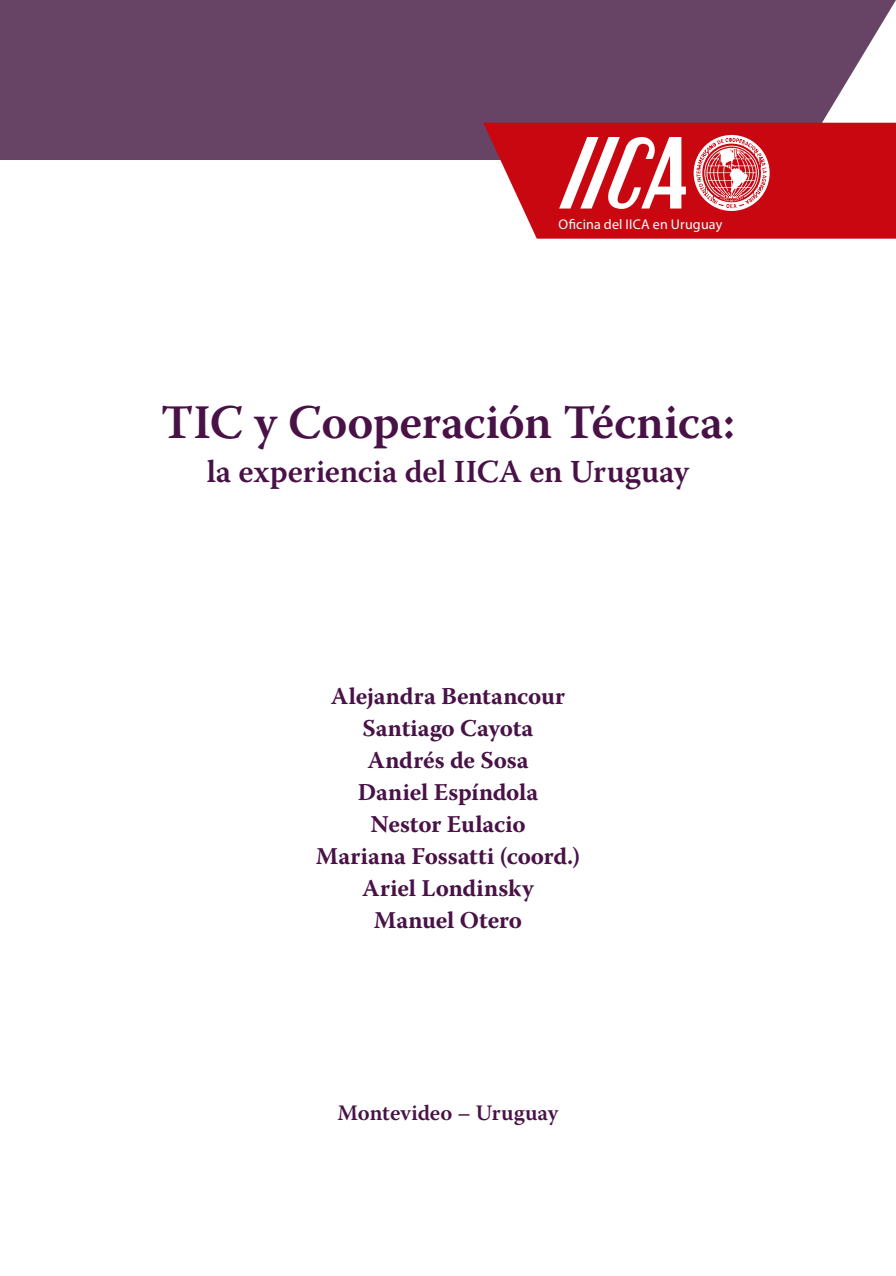
<style>
.page{position:relative;width:896px;height:1276px;background:#fff}
.page>*{position:absolute;margin:0;border:0;box-sizing:border-box;transform-origin:0 0}
.t1{font:600 48px "Warnock Pro";letter-spacing:-.005em;color:#491247}
.t2{font:600 32px "Warnock Pro";letter-spacing:-.01em;color:#491247}
.t3{font:700 24px/32px "Warnock Pro";color:#491247;text-align:center}
.t4{font:600 22px "Warnock Pro";letter-spacing:.005em;color:#491247}
.t5{font:14px "Myriad Pro";letter-spacing:.015em;color:#fff}
</style>
<div class="page">
<div style="left:0;top:0;width:896px;height:160px;background:#674365"></div>
<svg style="left:483px;top:123px;width:413px;height:116px;background:#cc1d27"></svg>
<svg style="left:559px;top:137px;width:127px;height:72px"></svg>
<svg style="left:693px;top:135px;width:76px;height:76px"></svg>
<p class="t5" style="left:558px;top:216px;width:165px">Oficina del IICA en Uruguay</p>
<h1 class="t1" style="left:161px;top:394px;width:576px">TIC y Cooperación Técnica:</h1>
<h2 class="t2" style="left:207px;top:453px;width:484px">la experiencia del IICA en Uruguay</h2>
<p class="t3" style="left:316px;top:679px;width:266px">Alejandra Bentancour<br>Santiago Cayota<br>Andrés de Sosa<br>Daniel Espíndola<br>Nestor Eulacio<br>Mariana Fossatti (coord.)<br>Ariel Londinsky<br>Manuel Otero</p>
<p class="t4" style="left:337px;top:1099px;width:222px">Montevideo – Uruguay</p>
</div>
